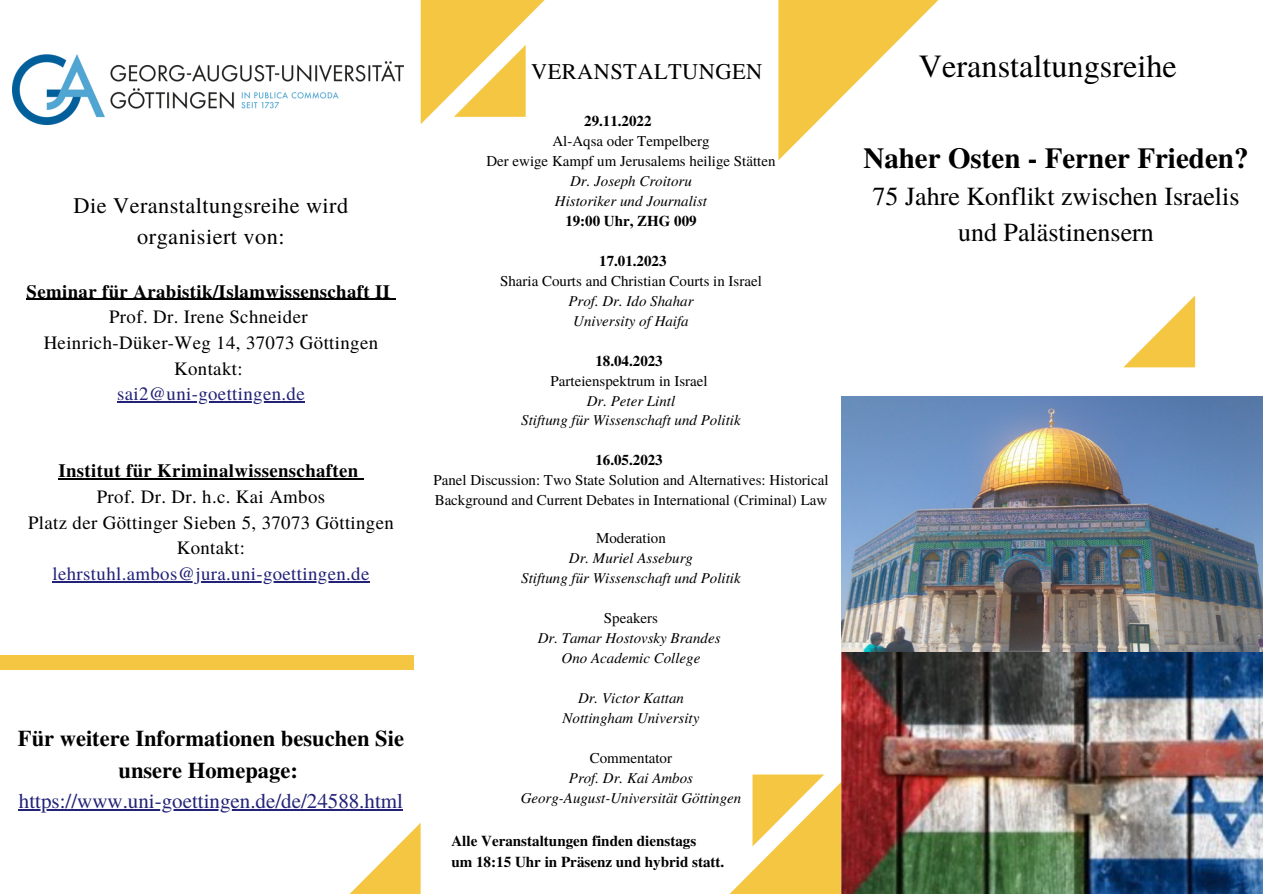
<style>
.page{position:relative;width:1263px;height:894px;background:#fff}
.page>*{position:absolute;margin:0;border:0;box-sizing:border-box;transform-origin:0 0}
.t1{font:32.25px "Te X Gyre Termes";color:#000}
.t2{font:700 28.95px "Te X Gyre Termes";color:#000}
.t3{font:25.95px/36px "Te X Gyre Termes";color:#000;text-align:center}
.t4{font:700 22.5px/31.5px "Te X Gyre Termes";color:#000;text-align:center}
.t5{font:22.35px/31px "Te X Gyre Termes";letter-spacing:.02em;color:#000;text-align:center}
.t6{font:21px "Te X Gyre Termes";color:#222278}
.t7{font:18.75px/25.7px "Te X Gyre Termes";letter-spacing:.02em;color:#000;text-align:center}
.t8{font:700 18.75px "Te X Gyre Termes";letter-spacing:.02em;color:#000}
.t9{font:18.75px "Te X Gyre Termes";letter-spacing:.02em;color:#222278}
.t10{font:italic 15px/20px "Te X Gyre Termes";color:#000;text-align:center}
.t11{font:15px/20px "Te X Gyre Termes";color:#000;text-align:center}
.t12{font:700 15px/21px "Te X Gyre Termes";color:#000}
</style>
<div class="page">
<div style="left:0;top:655px;width:413px;height:14px;background:#f4c642"></div>
<svg style="left:421px;top:0;width:124px;height:124px"></svg>
<svg style="left:730px;top:774px;width:111px;height:119px"></svg>
<svg style="left:1124px;top:295px;width:71px;height:72px"></svg>
<svg style="left:350px;top:823px;width:71px;height:70px"></svg>
<svg style="left:778px;top:0;width:161px;height:160px"></svg>
<img style="left:12px;top:54px;width:391px;height:70px">
<hr style="left:27px;top:298px;width:364px;height:2px;background:#000">
<hr style="left:117px;top:401px;width:188px;height:1px;background:#222278">
<hr style="left:58px;top:478px;width:301px;height:1px;background:#000">
<hr style="left:53px;top:581px;width:317px;height:1px;background:#222278">
<img style="left:841px;top:396px;width:422px;height:496px">
<hr style="left:19px;top:809px;width:384px;height:1px;background:#222278">
<h3 class="t5" style="left:74px;top:189px;width:276px">Die Veranstaltungsreihe wird organisiert von:</h3>
<p class="t8" style="left:27px;top:276px;width:365px">Seminar für Arabistik/Islamwissenschaft II</p>
<p class="t7" style="left:44px;top:303px;width:336px">Prof. Dr. Irene Schneider<br>Heinrich-Düker-Weg 14, 37073 Göttingen<br>Kontakt:</p>
<p class="t9" style="left:117px;top:380px;width:189px">sai2@uni-goettingen.de</p>
<p class="t8" style="left:58px;top:456px;width:301px">Institut für Kriminalwissenschaften</p>
<p class="t7" style="left:28px;top:483px;width:367px">Prof. Dr. Dr. h.c. Kai Ambos<br>Platz der Göttinger Sieben 5, 37073 Göttingen<br>Kontakt:</p>
<p class="t9" style="left:53px;top:560px;width:318px">lehrstuhl.ambos@jura.uni-goettingen.de</p>
<h3 class="t4" style="left:18px;top:721px;width:388px">Für weitere Informationen besuchen Sie unsere Homepage:</h3>
<h3 class="t6" style="left:19px;top:786px;width:386px">https://www.uni-goettingen.de/de/24588.html</h3>
<h3 class="t5" style="left:531px;top:55px;width:233px">VERANSTALTUNGEN</h3>
<h1 class="t1" style="left:919px;top:42px;width:260px">Veranstaltungsreihe</h1>
<p class="t12" style="left:584px;top:110px;width:69px">29.11.2022</p>
<p class="t11" style="left:486px;top:130px;width:291px">Al-Aqsa oder Tempelberg<br>Der ewige Kampf um Jerusalems heilige Stätten</p>
<p class="t10" style="left:555px;top:170px;width:154px">Dr. Joseph Croitoru<br>Historiker und Journalist</p>
<p class="t12" style="left:565px;top:209px;width:133px">19:00 Uhr, ZHG 009</p>
<p class="t12" style="left:599px;top:249px;width:69px">17.01.2023</p>
<p class="t11" style="left:500px;top:270px;width:263px">Sharia Courts and Christian Courts in Israel</p>
<p class="t10" style="left:568px;top:289px;width:127px">Prof. Dr. Ido Shahar<br>University of Haifa</p>
<p class="t12" style="left:595px;top:349px;width:69px">18.04.2023</p>
<p class="t11" style="left:551px;top:369px;width:159px">Parteienspektrum in Israel</p>
<p class="t10" style="left:521px;top:389px;width:221px">Dr. Peter Lintl<br>Stiftung für Wissenschaft und Politik</p>
<p class="t12" style="left:595px;top:449px;width:69px">16.05.2023</p>
<p class="t11" style="left:433px;top:469px;width:397px;text-align:left">Panel Discussion: Two State Solution and Alternatives: Historical<br>Background and Current Debates in International (Criminal) Law</p>
<p class="t11" style="left:596px;top:527px;width:71px">Moderation</p>
<p class="t10" style="left:521px;top:547px;width:221px">Dr. Muriel Asseburg<br>Stiftung für Wissenschaft und Politik</p>
<p class="t11" style="left:604px;top:607px;width:55px">Speakers</p>
<p class="t10" style="left:538px;top:626px;width:184px">Dr. Tamar Hostovsky Brandes<br>Ono Academic College</p>
<p class="t10" style="left:563px;top:686px;width:138px">Dr. Victor Kattan<br>Nottingham University</p>
<p class="t11" style="left:590px;top:746px;width:84px">Commentator</p>
<p class="t10" style="left:521px;top:766px;width:222px">Prof. Dr. Kai Ambos<br>Georg-August-Universität Göttingen</p>
<p class="t12" style="left:451px;top:829px;width:274px">Alle Veranstaltungen finden dienstags<br>um 18:15 Uhr in Präsenz und hybrid statt.</p>
<h2 class="t2" style="left:863px;top:135px;width:387px">Naher Osten - Ferner Frieden?</h2>
<h3 class="t3" style="left:872px;top:177px;width:368px">75 Jahre Konflikt zwischen Israelis und Palästinensern</h3>
</div>
